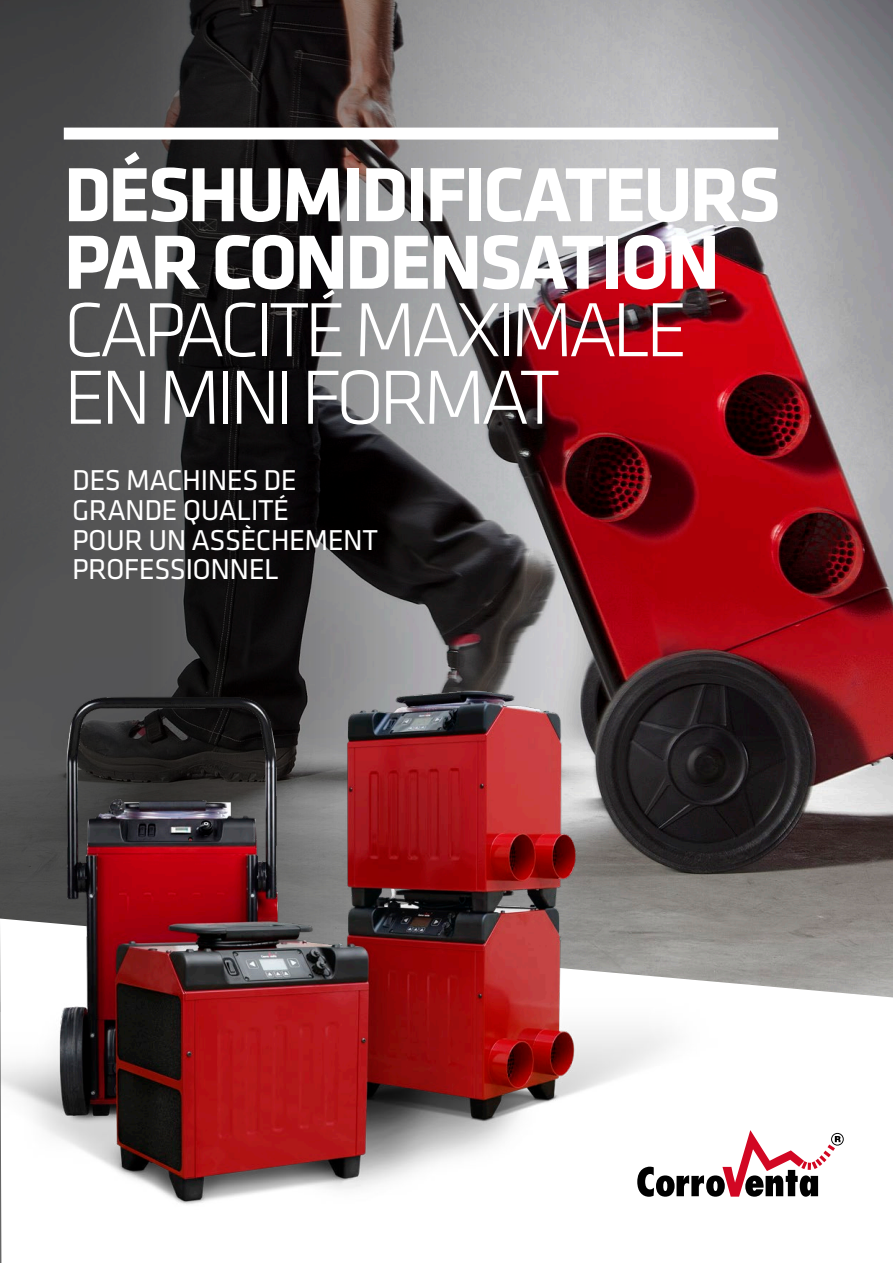
<style>
.page{position:relative;width:893px;height:1263px;background:#fff}
.page>*{position:absolute;margin:0;border:0;box-sizing:border-box;transform-origin:0 0}
.t1{font:700 79.5px/67.5px "Klavika";letter-spacing:-.04em;color:#fff}
.t2{font:300 79.5px/67.5px "Klavika";letter-spacing:-.07em;color:#fff}
.t3{font:29.85px/29.8px "Klavika";letter-spacing:-.02em;color:#fff}
</style>
<div class="page">
<img style="left:731px;top:0;width:162px;height:918px">
<svg style="left:0;top:0;width:731px;height:611px;background:#614b4e"></svg>
<svg style="left:747px;top:918px;width:146px;height:80px;background:#a19f9b"></svg>
<svg style="left:747px;top:1130px;width:97px;height:67px"></svg>
<div style="left:64px;top:128px;width:714px;height:12px;background:#fff"></div>
<img style="left:0;top:611px;width:747px;height:652px">
<h1 class="t1" style="left:64px;top:158px;width:718px">DÉSHUMIDIFICATEURS<br>PAR CONDENSATION</h1>
<h1 class="t2" style="left:64px;top:295px;width:626px">CAPACITÉ MAXIMALE<br>EN MINI FORMAT</h1>
<p class="t3" style="left:72px;top:464px;width:307px">DES MACHINES DE<br>GRANDE QUALITÉ<br>POUR UN ASSÈCHEMENT<br>PROFESSIONNEL</p>
</div>
